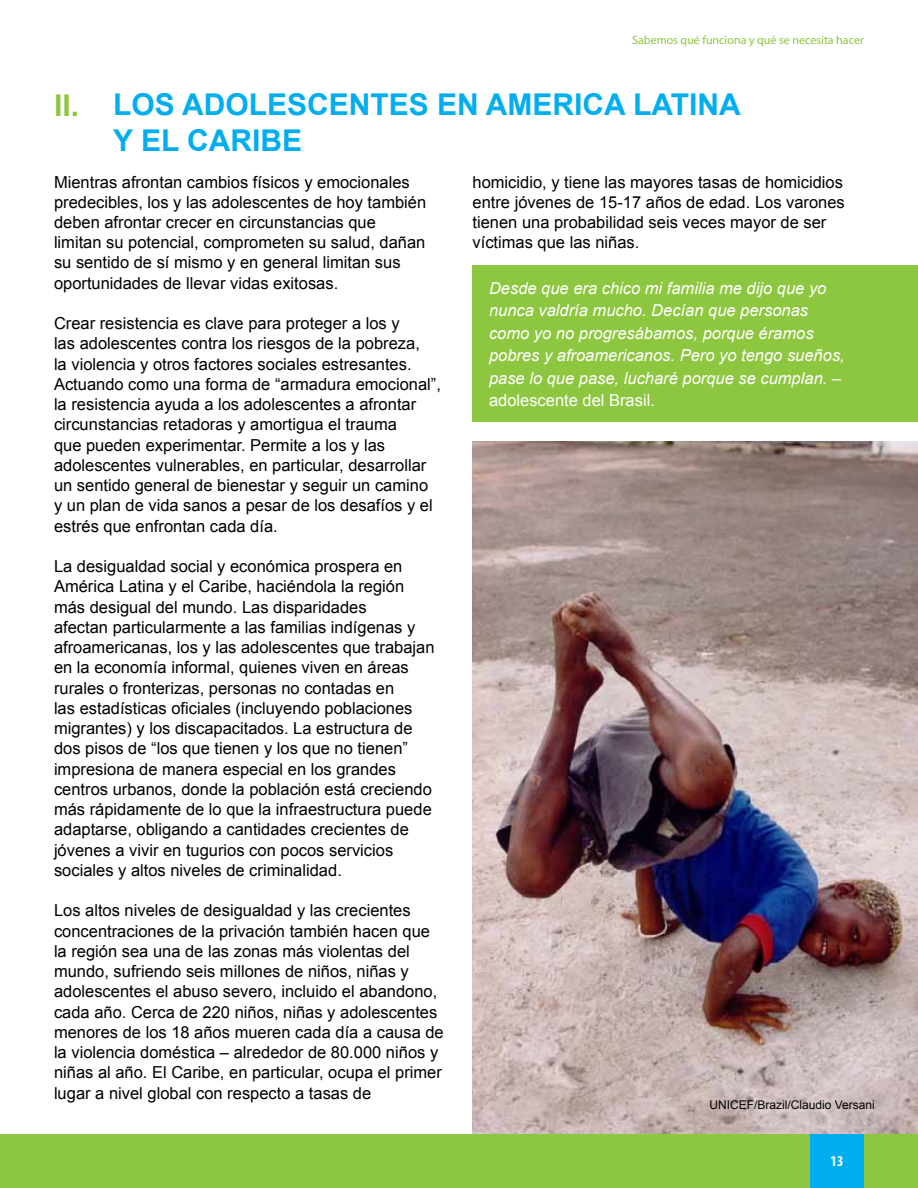
<style>
.page{position:relative;width:918px;height:1188px;background:#fff}
.page>*{position:absolute;margin:0;border:0;box-sizing:border-box;transform-origin:0 0}
.t1{font:700 30px/36px "Arial";color:#00aeef}
.t2{font:16.5px/20.2px "Arial";color:#000}
.t3{font:italic 16.5px/22.5px "Arial";color:#fff}
.t4{font:16.5px "Arial";color:#fff}
.t5{font:700 condensed 15px "Myriad Pro";color:#fff}
.t6{font:12px "Myriad Pro";color:#8dc63f}
.t7{font:12px "Arial";color:#000}
.s1{color:#8dc63f}
</style>
<div class="page">
<div style="left:0;top:1134px;width:810px;height:54px;background:#8dc63f"></div>
<div style="left:864px;top:1134px;width:54px;height:54px;background:#8dc63f"></div>
<div style="left:810px;top:1134px;width:54px;height:54px;background:#00aeef"></div>
<div style="left:472px;top:266px;width:446px;height:156px;background:#8dc63f"></div>
<img style="left:472px;top:441px;width:446px;height:693px">
<p class="t6" style="left:632px;top:32px;width:233px">Sabemos qué funciona y qué se necesita hacer</p>
<h1 class="t1" style="left:113px;top:87px;width:629px;text-indent:-59px"><span class="s1">II.</span> LOS ADOLESCENTES EN AMERICA LATINA<br>Y EL CARIBE</h1>
<p class="t2" style="left:472px;top:172px;width:374px">homicidio, y tiene las mayores tasas de homicidios entre jóvenes de 15-17 años de edad. Los varones tienen una probabilidad seis veces mayor de ser víctimas que las niñas.</p>
<p class="t3" style="left:489px;top:277px;width:357px">Desde que era chico mi familia me dijo que yo nunca valdría mucho. Decían que personas como yo no progresábamos, porque éramos pobres y afroamericanos. Pero yo tengo sueños, pase lo que pase, lucharé porque se cumplan. –</p>
<p class="t4" style="left:489px;top:390px;width:167px">adolescente del Brasil.</p>
<p class="t2" style="left:54px;top:172px;width:374px">Mientras afrontan cambios físicos y emocionales predecibles, los y las adolescentes de hoy también deben afrontar crecer en circunstancias que limitan su potencial, comprometen su salud, dañan su sentido de sí mismo y en general limitan sus oportunidades de llevar vidas exitosas.</p>
<p class="t2" style="left:54px;top:314px;width:388px">Crear resistencia es clave para proteger a los y<br>las adolescentes contra los riesgos de la pobreza,<br>la violencia y otros factores sociales estresantes.<br>Actuando como una forma de “armadura emocional”, la resistencia ayuda a los adolescentes a afrontar circunstancias retadoras y amortigua el trauma<br>que pueden experimentar. Permite a los y las adolescentes vulnerables, en particular, desarrollar un sentido general de bienestar y seguir un camino<br>y un plan de vida sanos a pesar de los desafíos y el estrés que enfrontan cada día.</p>
<p class="t2" style="left:54px;top:556px;width:382px">La desigualdad social y económica prospera en América Latina y el Caribe, haciéndola la región más desigual del mundo. Las disparidades<br>afectan particularmente a las familias indígenas y afroamericanas, los y las adolescentes que trabajan en la economía informal, quienes viven en áreas rurales o fronterizas, personas no contadas en<br>las estadísticas oficiales (incluyendo poblaciones migrantes) y los discapacitados. La estructura de dos pisos de “los que tienen y los que no tienen” impresiona de manera especial en los grandes centros urbanos, donde la población está creciendo más rápidamente de lo que la infraestructura puede adaptarse, obligando a cantidades crecientes de jóvenes a vivir en tugurios con pocos servicios sociales y altos niveles de criminalidad.</p>
<p class="t2" style="left:54px;top:901px;width:391px">Los altos niveles de desigualdad y las crecientes concentraciones de la privación también hacen que la región sea una de las zonas más violentas del mundo, sufriendo seis millones de niños, niñas y adolescentes el abuso severo, incluido el abandono, cada año. Cerca de 220 niños, niñas y adolescentes menores de los 18 años mueren cada día a causa de la violencia doméstica – alrededor de 80.000 niños y niñas al año. El Caribe, en particular, ocupa el primer lugar a nivel global con respecto a tasas de</p>
<p class="t7" style="left:710px;top:1097px;width:167px">UNICEF/Brazil/Claudio Versani</p>
<p class="t5" style="left:831px;top:1151px;width:14px">13</p>
</div>
